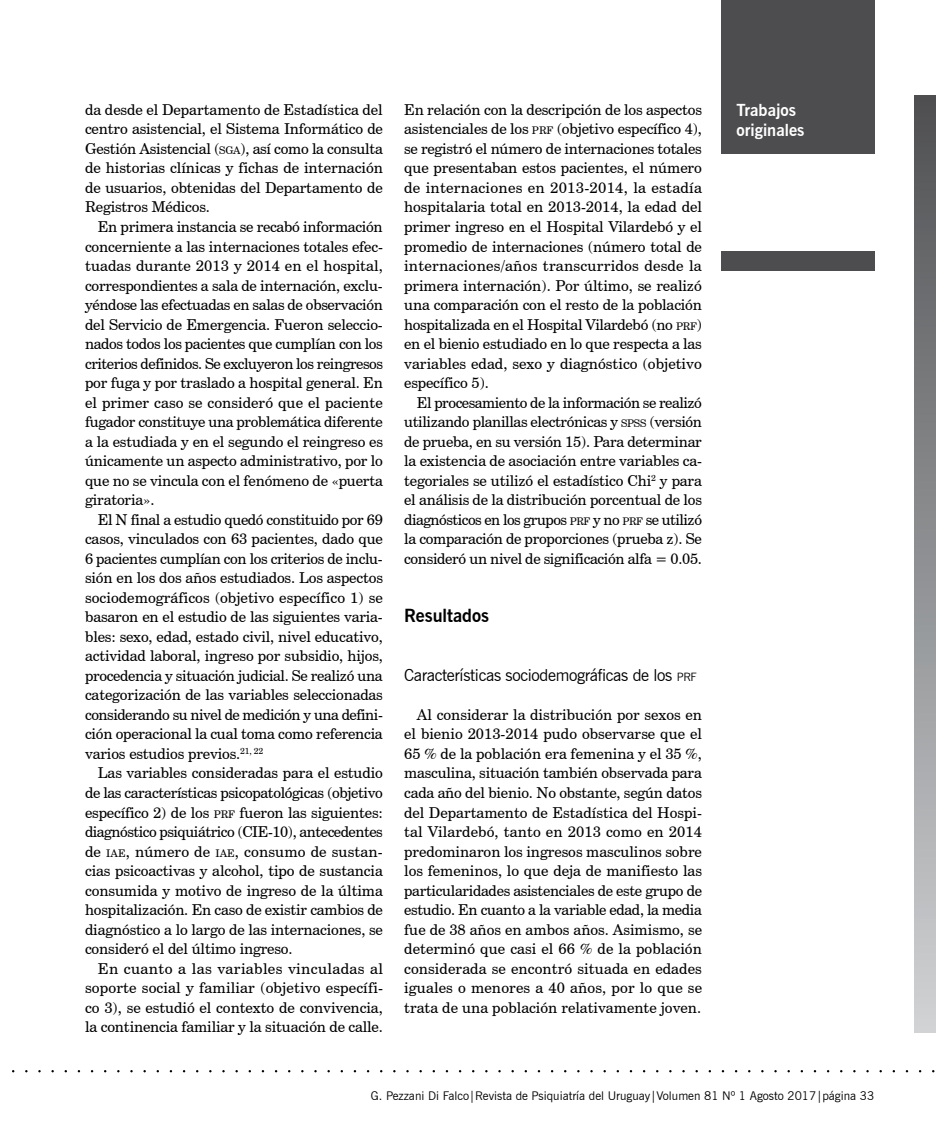
<style>
.page{position:relative;width:936px;height:1132px;background:#fff}
.page>*{position:absolute;margin:0;border:0;box-sizing:border-box;transform-origin:0 0}
.t1{font:700 18px "News Gothic BT";color:#000}
.t2{font:16.5px "News Gothic BT";letter-spacing:-.02em;color:#000}
.t3{font:700 16.5px/19.8px "News Gothic BT";color:#fff}
.t4{font:15px/19.5px "Century Schoolbook BT";letter-spacing:-.01em;color:#000;text-align:justify}
.t5{font:12px "News Gothic BT";color:#000}
.s1{font-size:10.5px}
.s2{font-size:11.55px}
</style>
<div class="page">
<div style="left:721px;top:251px;width:153px;height:20px;background:#4d4d4f"></div>
<div style="left:914px;top:95px;width:21px;height:936px;background:linear-gradient(to bottom,#4f5053,#cfd2d4)"></div>
<div style="left:721px;top:0;width:153px;height:154px;background:#4d4d4f"></div>
<p class="t4" style="left:85px;top:100px;width:299px">da desde el Departamento de Estadística del centro asistencial, el Sistema Informático de Gestión Asistencial (<span class="s1">SGA</span>), así como la consulta de historias clínicas y fichas de internación de usuarios, obtenidas del Departamento de Registros Médicos.</p>
<p class="t4" style="left:85px;top:217px;width:299px;text-indent:13px">En primera instancia se recabó información concerniente a las internaciones totales efec&shy;tuadas durante 2013 y 2014 en el hospital, correspondientes a sala de internación, exclu&shy;yéndose las efectuadas en salas de observación del Servicio de Emergencia. Fueron seleccio&shy;nados todos los pacientes que cumplían con los criterios definidos. Se excluyeron los reingresos por fuga y por traslado a hospital general. En el primer caso se consideró que el paciente fugador constituye una problemática diferente a la estudiada y en el segundo el reingreso es únicamente un aspecto administrativo, por lo que no se vincula con el fenómeno de «puerta giratoria».</p>
<p class="t4" style="left:85px;top:509px;width:299px;text-indent:13px">El N final a estudio quedó constituido por 69 casos, vinculados con 63 pacientes, dado que 6 pacientes cumplían con los criterios de inclu&shy;sión en los dos años estudiados. Los aspectos sociodemográficos (objetivo específico 1) se basaron en el estudio de las siguientes varia&shy;bles: sexo, edad, estado civil, nivel educativo, actividad laboral, ingreso por subsidio, hijos, procedencia y situación judicial. Se realizó una categorización de las variables seleccionadas considerando su nivel de medición y una defini&shy;ción operacional la cual toma como referencia varios estudios previos.<sup>21,</sup> <sup>22</sup></p>
<p class="t4" style="left:85px;top:763px;width:299px;text-indent:13px">Las variables consideradas para el estudio de las características psicopatológicas (objetivo específico 2) de los <span class="s1">PRF</span> fueron las siguientes: diagnóstico psiquiátrico (CIE-10), antecedentes de <span class="s1">IAE</span>, número de <span class="s1">IAE</span>, consumo de sustan&shy;cias psicoactivas y alcohol, tipo de sustancia consumida y motivo de ingreso de la última hospitalización. En caso de existir cambios de diagnóstico a lo largo de las internaciones, se consideró el del último ingreso.</p>
<p class="t4" style="left:85px;top:958px;width:299px;text-indent:13px">En cuanto a las variables vinculadas al soporte social y familiar (objetivo específi&shy;co 3), se estudió el contexto de convivencia, la continencia familiar y la situación de calle.</p>
<p class="t4" style="left:404px;top:100px;width:299px">En relación con la descripción de los aspectos asistenciales de los <span class="s1">PRF</span> (objetivo específico 4), se registró el número de internaciones totales que presentaban estos pacientes, el número de internaciones en 2013-2014, la estadía hospitalaria total en 2013-2014, la edad del primer ingreso en el Hospital Vilardebó y el promedio de internaciones (número total de internaciones/años transcurridos desde la primera internación). Por último, se realizó una comparación con el resto de la población hospitalizada en el Hospital Vilardebó (no <span class="s1">PRF</span>) en el bienio estudiado en lo que respecta a las variables edad, sexo y diagnóstico (objetivo específico 5).</p>
<p class="t4" style="left:404px;top:392px;width:299px;text-indent:13px">El procesamiento de la información se realizó utilizando planillas electrónicas y <span class="s1">SPSS</span> (versión de prueba, en su versión 15). Para determinar la existencia de asociación entre variables ca&shy;tegoriales se utilizó el estadístico Chi<sup>2</sup> y para el análisis de la distribución porcentual de los diagnósticos en los grupos <span class="s1">PRF</span> y no <span class="s1">PRF</span> se utilizó la comparación de proporciones (prueba z). Se consideró un nivel de significación alfa = 0.05.</p>
<p class="t1" style="left:404px;top:604px;width:86px">Resultados</p>
<p class="t2" style="left:404px;top:664px;width:294px">Características sociodemográficas de los <span class="s2">prf</span></p>
<p class="t4" style="left:404px;top:704px;width:299px;text-indent:13px">Al considerar la distribución por sexos en el bienio 2013-2014 pudo observarse que el 65 % de la población era femenina y el 35 %, masculina, situación también observada para cada año del bienio. No obstante, según datos del Departamento de Estadística del Hospi&shy;tal Vilardebó, tanto en 2013 como en 2014 predominaron los ingresos masculinos sobre los femeninos, lo que deja de manifiesto las particularidades asistenciales de este grupo de estudio. En cuanto a la variable edad, la media fue de 38 años en ambos años. Asimismo, se determinó que casi el 66 % de la población considerada se encontró situada en edades iguales o menores a 40 años, por lo que se trata de una población relativamente joven.</p>
<p class="t3" style="left:736px;top:100px;width:69px">Trabajos originales</p>
<p class="t5" style="left:371px;top:1087px;width:505px">G. Pezzani Di Falco|Revista de Psiquiatría del Uruguay|Volumen 81 Nº 1 Agosto 2017|página 33</p>
</div>
